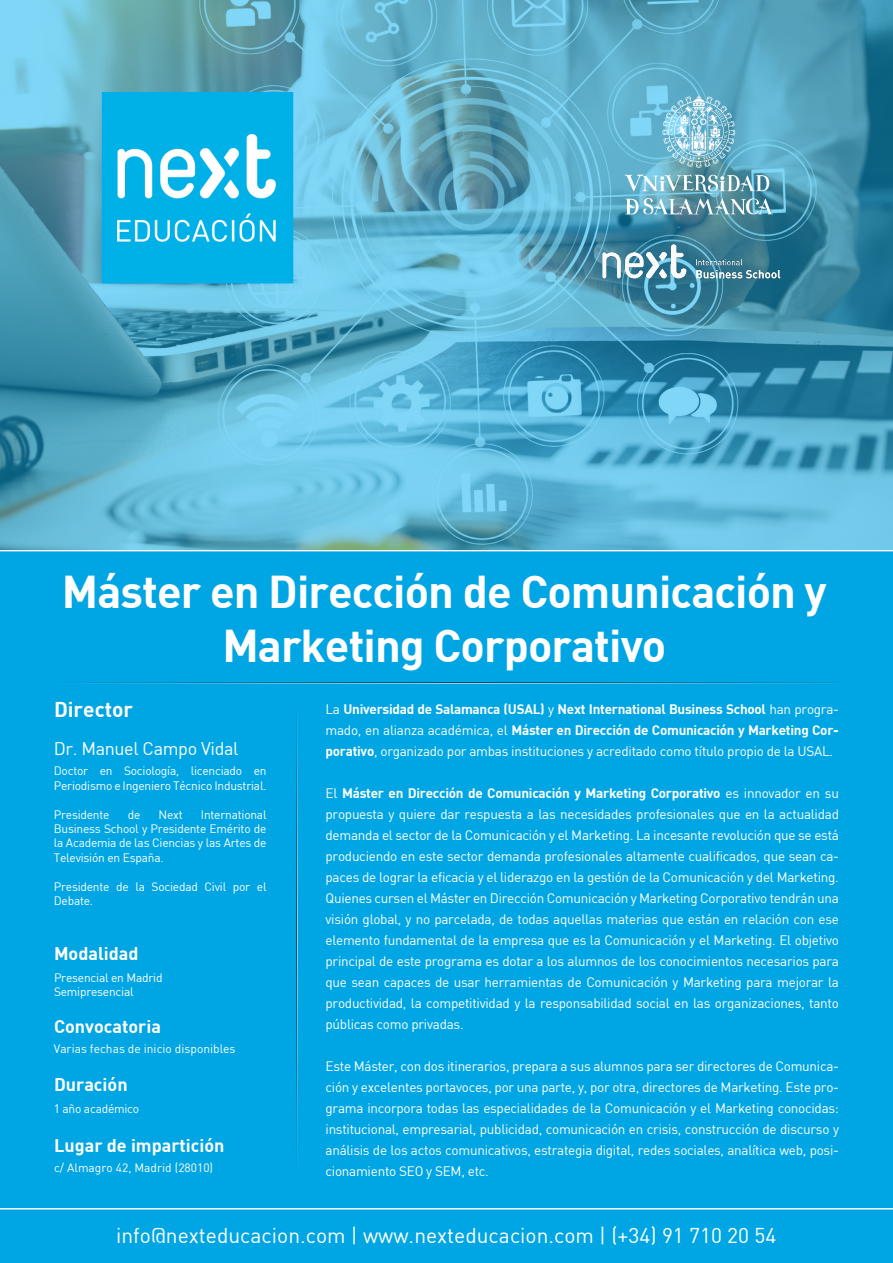
<style>
.page{position:relative;width:893px;height:1263px;background:#fff}
.page>*{position:absolute;margin:0;border:0;box-sizing:border-box;transform-origin:0 0}
.t1{font:700 45px/54px "DIN";letter-spacing:-.02em;color:#fff;text-align:center}
.t2{font:21px "DIN";color:#fff}
.t3{font:700 21px "DIN";color:#fff}
.t4{font:700 18px "DIN";color:#fff}
.t5{font:18px "DIN";letter-spacing:-.02em;color:#fff}
.t6{font:13.5px/21px "DIN";letter-spacing:-.02em;color:#fff;text-align:justify}
.t7{font:700 13.5px/21px "DIN";letter-spacing:-.02em;color:#fff;text-align:justify}
.t8{font:12px/14.4px "DIN";letter-spacing:-.02em;color:#fff}
.t9{font:12px "DIN";color:#fff}
.s1{font-weight:400}
.s2{font-weight:700}
</style>
<div class="page">
<div style="left:0;top:550px;width:893px;height:713px;background:#00a6e4"></div>
<img style="left:74px;top:682px;width:765px;height:2px">
<img style="left:296px;top:714px;width:2px;height:446px">
<hr style="left:0;top:1208px;width:893px;height:1px;background:#fff">
<hr style="left:0;top:550px;width:893px;height:1px;background:#fff">
<svg style="left:0;top:0;width:893px;height:550px;background:#5aabc8"></svg>
<img style="left:625px;top:92px;width:149px;height:129px">
<img style="left:592px;top:226px;width:214px;height:85px">
<div style="left:103px;top:93px;width:189px;height:190px;background:#00b1e7"></div>
<div style="left:102px;top:92px;width:191px;height:191px;border:2px solid #00aeef"></div>
<img style="left:118px;top:134px;width:157px;height:107px">
<h1 class="t1" style="left:62px;top:567px;width:766px">Máster en Dirección de Comunicación y<br>Marketing Corporativo</h1>
<h2 class="t3" style="left:54px;top:700px;width:81px">Director</h2>
<h3 class="t5" style="left:54px;top:740px;width:186px">Dr. Manuel Campo Vidal</h3>
<p class="t8" style="left:54px;top:765px;width:214px">Doctor en Sociología, licenciado en<br>Periodismo e Ingeniero Técnico Industrial.</p>
<p class="t8" style="left:54px;top:808px;width:57px">Presidente</p>
<p class="t8" style="left:128px;top:808px;width:14px">de</p>
<p class="t8" style="left:159px;top:808px;width:26px">Next</p>
<p class="t8" style="left:54px;top:808px;width:214px;text-align:justify;text-indent:147px">International Business School y Presidente Emérito de la Academia de las Ciencias y las Artes de Televisión en España.</p>
<p class="t8" style="left:54px;top:880px;width:214px">Presidente de la Sociedad Civil por el<br>Debate.</p>
<h3 class="t4" style="left:54px;top:945px;width:86px">Modalidad</h3>
<p class="t8" style="left:54px;top:971px;width:110px">Presencial en Madrid<br>Semipresencial</p>
<h3 class="t4" style="left:54px;top:1018px;width:109px">Convocatoria</h3>
<p class="t9" style="left:54px;top:1043px;width:183px">Varias fechas de inicio disponibles</p>
<h3 class="t4" style="left:54px;top:1076px;width:75px">Duración</h3>
<p class="t8" style="left:54px;top:1102px;width:87px">1 año académico</p>
<h3 class="t4" style="left:54px;top:1137px;width:172px">Lugar de impartición</h3>
<p class="t9" style="left:54px;top:1162px;width:161px">c/ Almagro 42, Madrid (28010)</p>
<p class="t7" style="left:325px;top:700px;width:515px"><span class="s1">La</span> Universidad de Salamanca (USAL) <span class="s1">y</span> Next International Business School <span class="s1">han progra&shy;mado, en alianza académica, el</span> Máster en Dirección de Comunicación y Marketing Cor&shy;porativo<span class="s1">, organizado por ambas instituciones y acreditado como título propio de la USAL.</span></p>
<p class="t6" style="left:325px;top:784px;width:515px">El <span class="s2">Máster en Dirección de Comunicación y Marketing Corporativo</span> es innovador en su propuesta y quiere dar respuesta a las necesidades profesionales que en la actualidad demanda el sector de la Comunicación y el Marketing. La incesante revolución que se está produciendo en este sector demanda profesionales altamente cualificados, que sean ca&shy;paces de lograr la eficacia y el liderazgo en la gestión de la Comunicación y del Marketing.<br>Quienes cursen el Máster en Dirección Comunicación y Marketing Corporativo tendrán una visión global, y no parcelada, de todas aquellas materias que están en relación con ese elemento fundamental de la empresa que es la Comunicación y el Marketing. El objetivo principal de este programa es dotar a los alumnos de los conocimientos necesarios para que sean capaces de usar herramientas de Comunicación y Marketing para mejorar la productividad, la competitividad y la responsabilidad social en las organizaciones, tanto públicas como privadas.</p>
<p class="t6" style="left:326px;top:1057px;width:515px">Este Máster, con dos itinerarios, prepara a sus alumnos para ser directores de Comunica&shy;ción y excelentes portavoces, por una parte, y, por otra, directores de Marketing. Este pro&shy;grama incorpora todas las especialidades de la Comunicación y el Marketing conocidas: institucional, empresarial, publicidad, comunicación en crisis, construcción de discurso y análisis de los actos comunicativos, estrategia digital, redes sociales, analítica web, posi&shy;cionamiento SEO y SEM, etc.</p>
<h2 class="t2" style="left:116px;top:1226px;width:662px">info@nexteducacion.com | www.nexteducacion.com | (+34) 91 710 20 54</h2>
</div>
